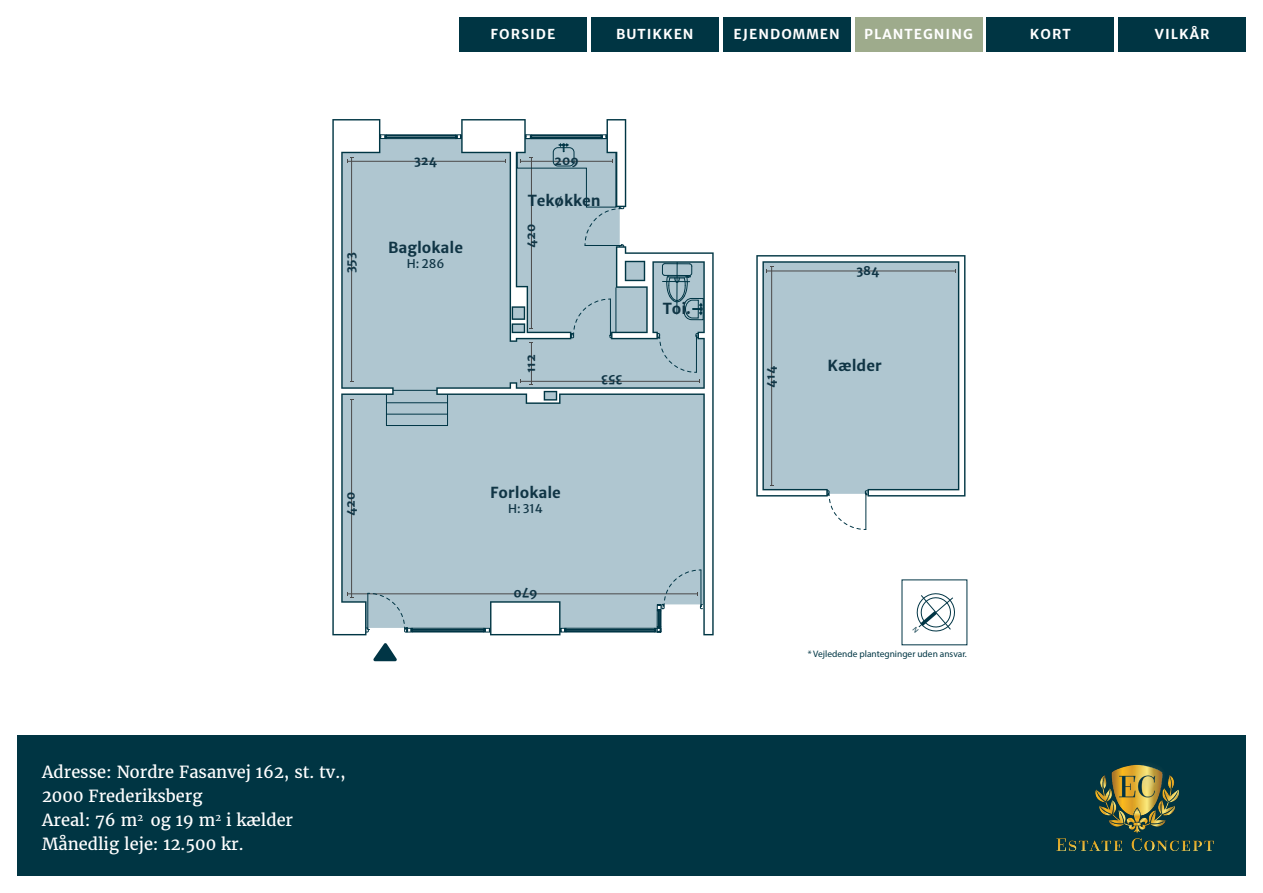
<style>
.page{position:relative;width:1263px;height:893px;background:#fff}
.page>*{position:absolute;margin:0;border:0;box-sizing:border-box;transform-origin:0 0}
.t1{font:16.5px/24px "Merriweather";color:#fff}
.t2{font:700 15px "Merriweather Sans";color:#103545}
.t3{font:700 13.5px "Merriweather Sans";letter-spacing:.075em;color:#fff}
.t4{font:700 12px "Merriweather Sans";color:#103545}
.t5{font:12px "Merriweather Sans";color:#103545}
.t6{font:300 9.45px "Merriweather";color:#003644}
</style>
<div class="page">
<div style="left:413px;top:139px;width:214px;height:489px;background:#afc6d0"></div>
<svg style="left:373px;top:643px;width:24px;height:18px"></svg>
<hr style="left:348px;top:161px;width:157px;height:1px;background:#4b4a4a">
<hr style="left:348px;top:594px;width:350px;height:1px;background:#4b4a4a">
<div style="left:386px;top:390px;width:62px;height:36px;border:1px solid #003545"></div>
<hr style="left:386px;top:402px;width:61px;height:1px;background:#003545">
<hr style="left:386px;top:414px;width:61px;height:1px;background:#003545">
<svg style="left:826px;top:496px;width:42px;height:34px"></svg>
<div style="left:385px;top:137px;width:72px;height:1px;border:1px solid #003545"></div>
<hr style="left:386px;top:138px;width:70px;height:1px;background:#003545">
<hr style="left:386px;top:135px;width:70px;height:1px;background:#003545">
<div style="left:411px;top:631px;width:74px;height:1px;border:1px solid #003545"></div>
<div style="left:411px;top:629px;width:74px;height:1px;border:1px solid #003545"></div>
<hr style="left:412px;top:628px;width:72px;height:1px;background:#003545">
<hr style="left:412px;top:632px;width:72px;height:1px;background:#003545">
<svg style="left:332px;top:119px;width:81px;height:516px"></svg>
<svg style="left:436px;top:246px;width:278px;height:389px;background:#afc5ce"></svg>
<svg style="left:455px;top:119px;width:171px;height:224px;background:#adc3cc"></svg>
<svg style="left:756px;top:255px;width:209px;height:241px;background:#adc3cc"></svg>
<div style="left:17px;top:736px;width:1229px;height:140px;background:#003543"></div>
<img style="left:1056px;top:764px;width:158px;height:87px">
<div style="left:1118px;top:17px;width:128px;height:34px;background:#003543"></div>
<div style="left:986px;top:17px;width:128px;height:34px;background:#003543"></div>
<div style="left:855px;top:17px;width:127px;height:34px;background:#9eab8c"></div>
<div style="left:723px;top:17px;width:127px;height:34px;background:#003543"></div>
<div style="left:591px;top:17px;width:128px;height:34px;background:#003543"></div>
<div style="left:459px;top:17px;width:128px;height:34px;background:#003543"></div>
<svg style="left:916px;top:593px;width:39px;height:39px"></svg>
<p class="t3" style="left:491px;top:26px;width:66px">FORSIDE</p>
<p class="t3" style="left:616px;top:26px;width:79px">BUTIKKEN</p>
<p class="t3" style="left:734px;top:26px;width:108px">EJENDOMMEN</p>
<p class="t3" style="left:864px;top:26px;width:110px">PLANTEGNING</p>
<p class="t3" style="left:1030px;top:26px;width:42px">KORT</p>
<p class="t3" style="left:1155px;top:26px;width:56px">VILKÅR</p>
<p class="t4" style="left:343px;top:273px;width:23px;rotate:-90deg">353</p>
<p class="t4" style="left:414px;top:153px;width:25px">324</p>
<p class="t4" style="left:554px;top:153px;width:26px">209</p>
<p class="t2" style="left:388px;top:239px;width:77px">Baglokale</p>
<p class="t5" style="left:407px;top:253px;width:39px">H: 286</p>
<p class="t2" style="left:528px;top:192px;width:75px">Tekøkken</p>
<p class="t4" style="left:523px;top:248px;width:26px;rotate:-90deg">420</p>
<p class="t4" style="left:523px;top:373px;width:21px;rotate:-90deg">112</p>
<p class="t4" style="left:623px;top:389px;width:23px;rotate:-180deg">353</p>
<p class="t4" style="left:343px;top:516px;width:26px;rotate:-90deg">420</p>
<p class="t2" style="left:490px;top:483px;width:72px">Forlokale</p>
<p class="t5" style="left:508px;top:498px;width:36px">H: 314</p>
<p class="t4" style="left:538px;top:602px;width:26px;rotate:-180deg">670</p>
<p class="t2" style="left:663px;top:299px;width:30px">Toi.</p>
<p class="t1" style="left:42px;top:761px;width:305px">Adresse: Nordre Fasanvej 162, st. tv.,<br>2000 Frederiksberg<br>Areal: 76 m<sup>2</sup> og 19 m<sup>2</sup> i kælder<br>Månedlig leje: 12.500 kr.</p>
<p class="t4" style="left:763px;top:388px;width:24px;rotate:-90deg">414</p>
<p class="t4" style="left:856px;top:263px;width:25px">384</p>
<p class="t2" style="left:827px;top:356px;width:56px">Kælder</p>
<p class="t6" style="left:808px;top:648px;width:161px">* Vejledende plantegninger uden ansvar.</p>
</div>
